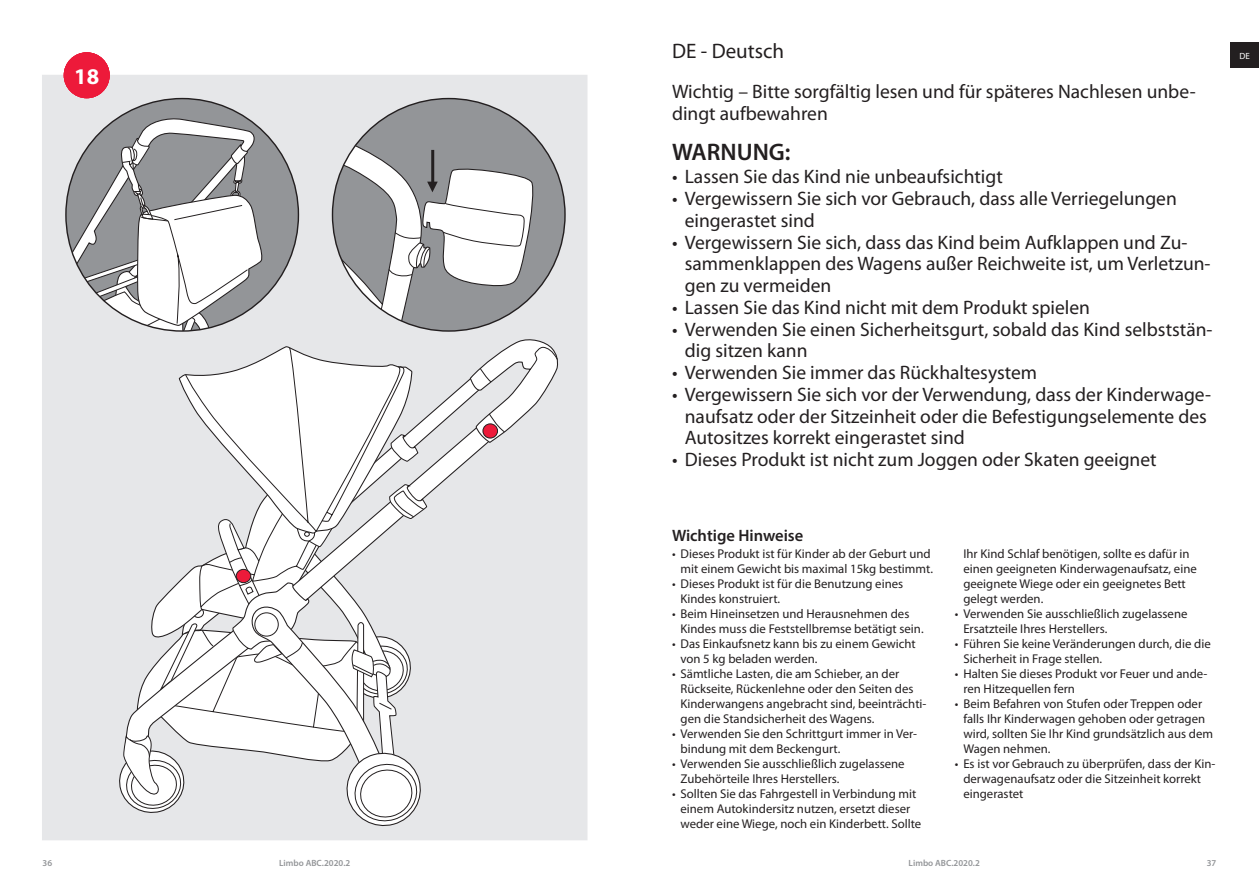
<style>
.page{position:relative;width:1259px;height:893px;background:#fff}
.page>*{position:absolute;margin:0;border:0;box-sizing:border-box;transform-origin:0 0}
.t1{font:600 24px "Myriad Pro";color:#231f20}
.t2{font:700 22.5px "Myriad Pro";color:#fff}
.t3{font:21px "Myriad Pro";color:#231f20}
.t4{font:19.5px/21.8px "Myriad Pro";color:#231f20}
.t5{font:600 16.5px "Myriad Pro";color:#231f20}
.t6{font:12.75px/15px "Myriad Pro";color:#231f20}
.t7{font:600 9px "Myriad Pro";color:#939598}
.t8{font:9px "Myriad Pro";color:#fff}
</style>
<div class="page">
<div style="left:1230px;top:43px;width:29px;height:25px;background:#231f20"></div>
<div style="left:42px;top:75px;width:545px;height:765px;background:#e6e7e9"></div>
<div style="left:332px;top:99px;width:233px;height:232px;background:#939598;border-radius:50%"></div>
<div style="left:66px;top:99px;width:232px;height:232px;background:#939598;border-radius:50%"></div>
<svg style="left:66px;top:117px;width:198px;height:214px"></svg>
<svg style="left:332px;top:135px;width:204px;height:196px"></svg>
<svg style="left:119px;top:339px;width:439px;height:487px"></svg>
<div style="left:64px;top:52px;width:46px;height:46px;background:#ed1a3a;border-radius:50%"></div>
<h2 class="t2" style="left:74px;top:63px;width:26px">1 862</h2>
<h3 class="t3" style="left:672px;top:38px;width:114px">DE - Deutsch</h3>
<p class="t8" style="left:1239px;top:50px;width:12px">DE</p>
<h3 class="t4" style="left:672px;top:80px;width:525px">Wichtig – Bitte sorgfältig lesen und für späteres Nachlesen unbe&shy;dingt aufbewahren</h3>
<h1 class="t1" style="left:672px;top:136px;width:120px">WARNUNG:</h1>
<h3 class="t4" style="left:672px;top:166px;width:332px">• Lassen Sie das Kind nie unbeaufsichtigt</h3>
<h3 class="t4" style="left:685px;top:187px;width:493px;text-indent:-13px">• Vergewissern Sie sich vor Gebrauch, dass alle Verriegelungen eingerastet sind</h3>
<h3 class="t4" style="left:685px;top:231px;width:527px;text-indent:-13px">• Vergewissern Sie sich, dass das Kind beim Aufklappen und Zu&shy;sammenklappen des Wagens außer Reichweite ist, um Verletzun&shy;gen zu vermeiden</h3>
<h3 class="t4" style="left:672px;top:296px;width:419px">• Lassen Sie das Kind nicht mit dem Produkt spielen</h3>
<h3 class="t4" style="left:685px;top:318px;width:529px;text-indent:-13px">• Verwenden Sie einen Sicherheitsgurt, sobald das Kind selbststän&shy;dig sitzen kann</h3>
<h3 class="t4" style="left:672px;top:361px;width:367px">• Verwenden Sie immer das Rückhaltesystem</h3>
<h3 class="t4" style="left:685px;top:383px;width:528px;text-indent:-13px">• Vergewissern Sie sich vor der Verwendung, dass der Kinderwage&shy;naufsatz oder der Sitzeinheit oder die Befestigungselemente des<br>Autositzes korrekt eingerastet sind</h3>
<h3 class="t4" style="left:672px;top:448px;width:486px">• Dieses Produkt ist nicht zum Joggen oder Skaten geeignet</h3>
<p class="t5" style="left:672px;top:525px;width:133px">Wichtige Hinweise</p>
<p class="t6" style="left:672px;top:546px;width:262px;text-align:right">• Dieses Produkt ist für Kinder ab der Geburt und mit einem Gewicht bis maximal 15kg bestimmt.</p>
<p class="t6" style="left:680px;top:576px;width:224px;text-indent:-9px">• Dieses Produkt ist für die Benutzung eines<br>Kindes konstruiert.</p>
<p class="t6" style="left:680px;top:606px;width:245px;text-indent:-9px">• Beim Hineinsetzen und Herausnehmen des<br>Kindes muss die Feststellbremse betätigt sein.</p>
<p class="t6" style="left:680px;top:636px;width:237px;text-indent:-9px">• Das Einkaufsnetz kann bis zu einem Gewicht von 5 kg beladen werden.</p>
<p class="t6" style="left:680px;top:666px;width:247px;text-indent:-9px">• Sämtliche Lasten, die am Schieber, an der Rückseite, Rückenlehne oder den Seiten des Kinderwangens angebracht sind, beeinträchti&shy;gen die Standsicherheit des Wagens.</p>
<p class="t6" style="left:680px;top:726px;width:238px;text-indent:-9px">• Verwenden Sie den Schrittgurt immer in Ver&shy;bindung mit dem Beckengurt.</p>
<p class="t6" style="left:680px;top:756px;width:226px;text-indent:-9px">• Verwenden Sie ausschließlich zugelassene<br>Zubehörteile Ihres Herstellers.</p>
<p class="t6" style="left:680px;top:786px;width:242px;text-indent:-9px">• Sollten Sie das Fahrgestell in Verbindung mit einem Autokindersitz nutzen, ersetzt dieser weder eine Wiege, noch ein Kinderbett. Sollte</p>
<p class="t6" style="left:963px;top:546px;width:235px">Ihr Kind Schlaf benötigen, sollte es dafür in einen geeigneten Kinderwagenaufsatz, eine geeignete Wiege oder ein geeignetes Bett gelegt werden.</p>
<p class="t6" style="left:963px;top:606px;width:226px;text-indent:-9px">• Verwenden Sie ausschließlich zugelassene<br>Ersatzteile Ihres Herstellers.</p>
<p class="t6" style="left:963px;top:636px;width:249px;text-indent:-9px">• Führen Sie keine Veränderungen durch, die die<br>Sicherheit in Frage stellen.</p>
<p class="t6" style="left:963px;top:666px;width:246px;text-indent:-9px">• Halten Sie dieses Produkt vor Feuer und ande&shy;ren Hitzequellen fern</p>
<p class="t6" style="left:963px;top:696px;width:251px;text-indent:-9px">• Beim Befahren von Stufen oder Treppen oder falls Ihr Kinderwagen gehoben oder getragen wird, sollten Sie Ihr Kind grundsätzlich aus dem Wagen nehmen.</p>
<p class="t6" style="left:963px;top:756px;width:254px;text-indent:-9px">• Es ist vor Gebrauch zu überprüfen, dass der Kin&shy;derwagenaufsatz oder die Sitzeinheit korrekt eingerastet</p>
<p class="t7" style="left:43px;top:857px;width:11px">36</p>
<p class="t7" style="left:279px;top:857px;width:73px">Limbo ABC.2020.2</p>
<p class="t7" style="left:908px;top:857px;width:73px">Limbo ABC.2020.2</p>
<p class="t7" style="left:1206px;top:857px;width:11px">37</p>
</div>
